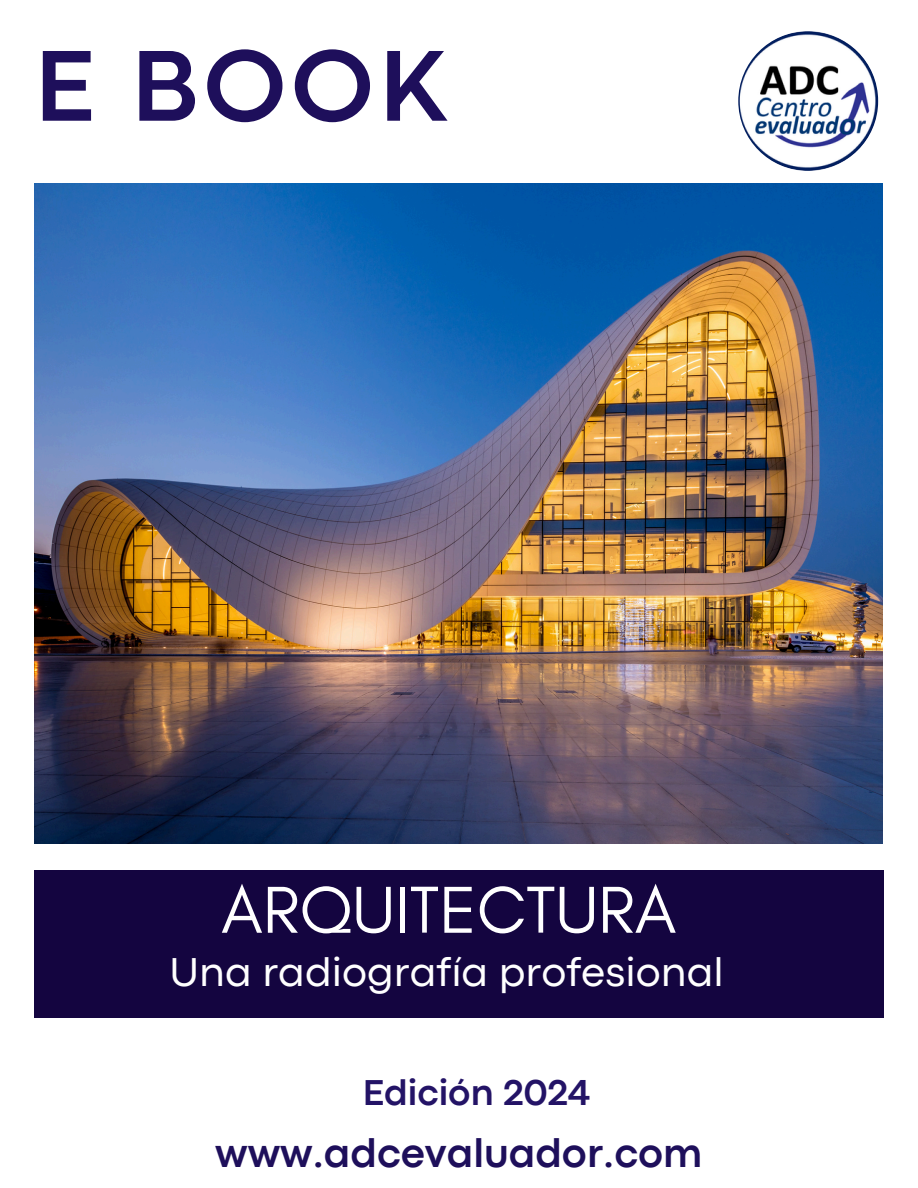
<style>
.page{position:relative;width:918px;height:1188px;background:#fff}
.page>*{position:absolute;margin:0;border:0;box-sizing:border-box;transform-origin:0 0}
.t1{font:700 105px "Codec Pro";color:#1e0f5b}
.t2{font:67.5px "Glacial Indifference";color:#fff}
.t3{font:42px "Codec Pro";color:#fff}
.t4{font:700 42px "Codec Pro";color:#1e0f5b}
.t5{font:700 37.5px "Codec Pro";color:#231366}
</style>
<div class="page">
<img style="left:35px;top:183px;width:848px;height:660px">
<div style="left:35px;top:870px;width:848px;height:147px;background:#140540"></div>
<img style="left:738px;top:31px;width:140px;height:140px;border-radius:50%">
<p class="t1" style="left:35px;top:49px;width:415px">E BOOK</p>
<h4 class="t2" style="left:221px;top:869px;width:457px">ARQUITECTURA</h4>
<p class="t3" style="left:169px;top:957px;width:556px">Una radiografía profesional</p>
<h2 class="t5" style="left:363px;top:1079px;width:229px">Edición 2024</h2>
<h3 class="t4" style="left:215px;top:1138px;width:489px">www.adcevaluador.com</h3>
</div>
